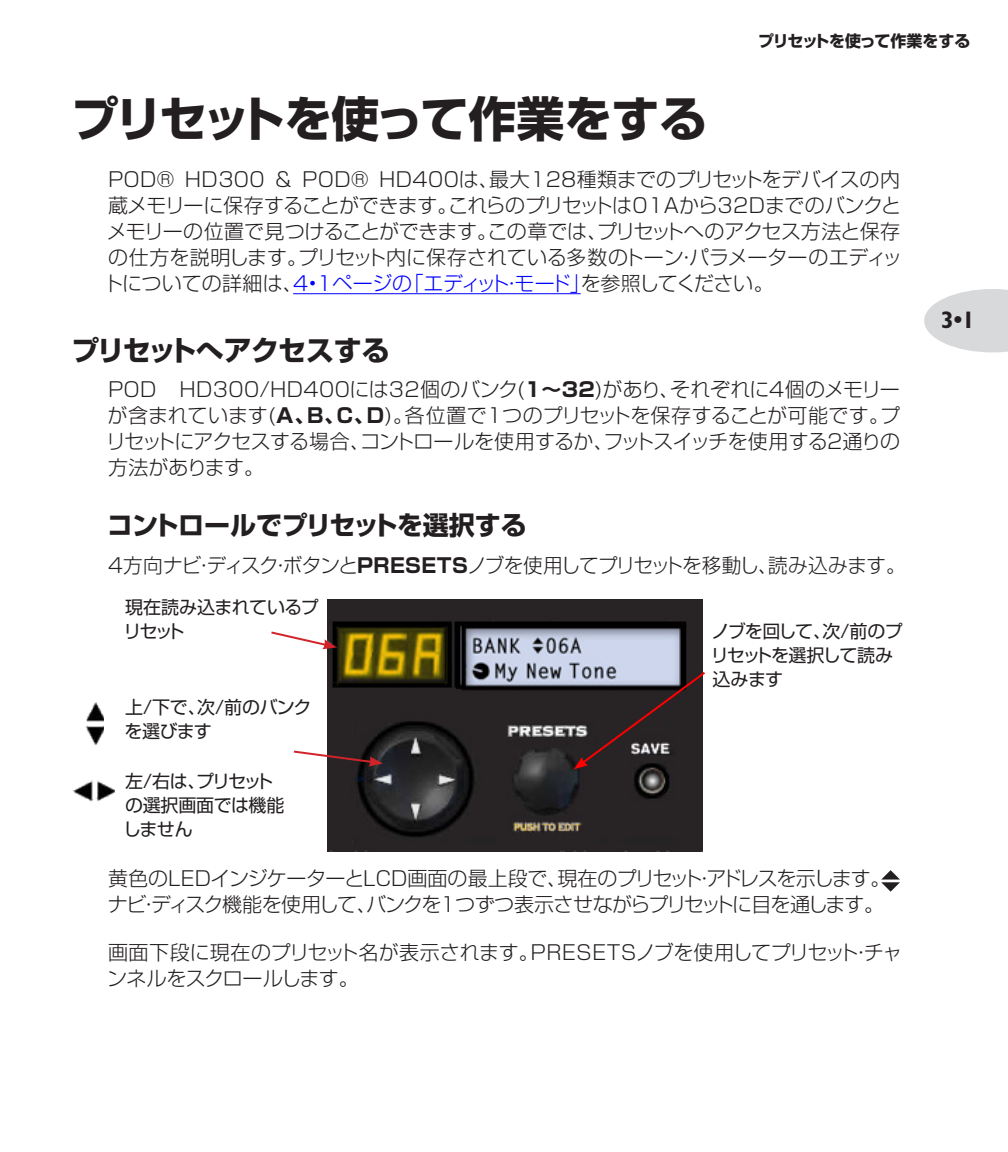
<style>
.page{position:relative;width:1008px;height:1152px;background:#fff}
.page>*{position:absolute;margin:0;border:0;box-sizing:border-box;transform-origin:0 0}
._01_Chapter_title{font:700 48px "Shin Go Pro";letter-spacing:-.02em;color:#231f20}
._01b_Section_title_1{font:700 28px "Shin Go Pro";letter-spacing:-.03em;color:#231f20}
._01a_Section_title_2{font:700 26px "Shin Go Pro";letter-spacing:-.02em;color:#231f20}
._06_Page_number{font:700 condensed 24px "Gill Sans";color:#231f20}
._02_Body{font:300 20px/26px "Shin Go Pro";letter-spacing:-.03em;color:#231f20;text-align:justify}
.t1{font:18px/24px "Shin Go Pro";letter-spacing:-.035em;color:#231f20}
._05_Header_right{font:700 16px "Shin Go Pro";letter-spacing:-.02em;color:#231f20}
.s1{color:#00f}
.s2{font-weight:700}
</style>
<div class="page">
<svg style="left:924px;top:289px;width:84px;height:63px"></svg>
<hr style="left:293px;top:293px;width:288px;height:1px;background:#00f">
<img style="left:328px;top:600px;width:375px;height:252px">
<img style="left:72px;top:780px;width:42px;height:22px">
<img style="left:85px;top:702px;width:19px;height:43px">
<svg style="left:574px;top:670px;width:131px;height:99px"></svg>
<svg style="left:271px;top:630px;width:66px;height:19px"></svg>
<svg style="left:293px;top:749px;width:90px;height:18px"></svg>
<svg style="left:881px;top:870px;width:19px;height:22px"></svg>
<p class="_05_Header_right" style="left:758px;top:28px;width:214px">プリセットを使って作業をする</p>
<p class="_01_Chapter_title" style="left:71px;top:81px;width:638px">プリセットを使って作業をする</p>
<p class="_02_Body" style="left:104px;top:164px;width:800px">POD® HD300 &amp; POD® HD400は、最大128種類までのプリセットをデバイスの内蔵メモリーに保存することができます。これらのプリセットは01Aから32Dまでのバンクとメモリーの位置で見つけることができます。この章では、プリセットへのアクセス方法と保存の仕方を説明します。プリセット内に保存されている多数のトーン・パラメーターのエディットについての詳細は、<span class="s1">4•1ページの「エディット・モード」</span>を参照してください。</p>
<p class="_01b_Section_title_1" style="left:71px;top:328px;width:320px">プリセットへアクセスする</p>
<p class="_02_Body" style="left:106px;top:374px;width:795px">POD HD300/HD400には32個のバンク(<span class="s2">1〜32</span>)があり、それぞれに4個のメモリーが含まれています(<span class="s2">A、B、C、D</span>)。各位置で１つのプリセットを保存することが可能です。プリセットにアクセスする場合、コントロールを使用するか、フットスイッチを使用する２通りの方法があります。</p>
<p class="_01a_Section_title_2" style="left:107px;top:504px;width:421px">コントロールでプリセットを選択する</p>
<p class="_02_Body" style="left:108px;top:550px;width:799px">4方向ナビ・ディスク・ボタンと<span class="s2">PRESETS</span>ノブを使用してプリセットを移動し、読み込みます。</p>
<p class="t1" style="left:123px;top:593px;width:197px">現在読み込まれているプリセット</p>
<p class="t1" style="left:125px;top:693px;width:189px">上/下で、次/前のバンクを選びます</p>
<p class="t1" style="left:123px;top:767px;width:163px">左/右は、プリセットの選択画面では機能しません</p>
<p class="t1" style="left:711px;top:617px;width:193px">ノブを回して、次/前のプリセットを選択して読み込みます</p>
<p class="_02_Body" style="left:108px;top:863px;width:784px">黄色のLEDインジケーターとLCD画面の最上段で、現在のプリセット・アドレスを示します。ナビ・ディスク機能を使用して、バンクを１つずつ表示させながらプリセットに目を通します。</p>
<p class="_02_Body" style="left:107px;top:937px;width:796px">画面下段に現在のプリセット名が表示されます。PRESETSノブを使用してプリセット・チャンネルをスクロールします。</p>
<p class="_06_Page_number" style="left:941px;top:305px;width:35px">3•1</p>
</div>
